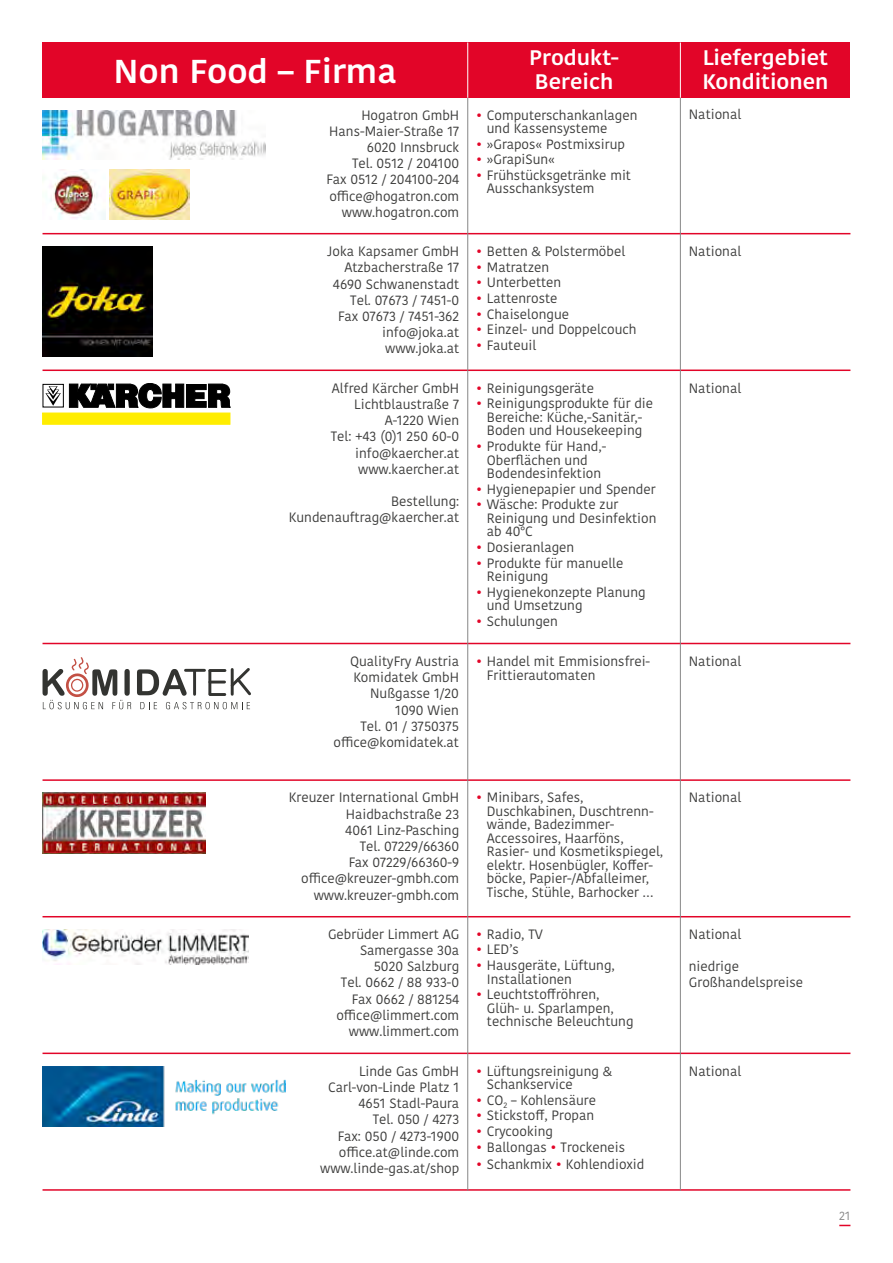
<style>
.page{position:relative;width:893px;height:1263px;background:#fff}
.page>*{position:absolute;margin:0;border:0;box-sizing:border-box;transform-origin:0 0}
.t1{font:600 33px "Kohinoor Bangla";color:#fff;scale:1.06 1}
.t2{font:600 21px/24px "Kohinoor Bangla";color:#fff;scale:1.06 1}
.t3{font:13.5px/16.2px "Kohinoor Bangla";color:#3c3c3b}
.t4{font:12px "Kohinoor Bangla";color:#878787}
.s1{color:#e20528}
</style>
<div class="page">
<div style="left:43px;top:43px;width:807px;height:55px;background:#e20528"></div>
<hr style="left:467px;top:43px;width:1px;height:55px;background:#fff">
<hr style="left:680px;top:43px;width:1px;height:55px;background:#fff">
<hr style="left:43px;top:233px;width:807px;height:1px;background:#e20528">
<hr style="left:43px;top:369px;width:807px;height:2px;background:#e20528">
<hr style="left:43px;top:643px;width:807px;height:1px;background:#e20528">
<hr style="left:43px;top:779px;width:807px;height:2px;background:#e20528">
<hr style="left:43px;top:916px;width:807px;height:1px;background:#e20528">
<hr style="left:43px;top:1052px;width:807px;height:2px;background:#e20528">
<hr style="left:43px;top:1189px;width:807px;height:2px;background:#e20528">
<hr style="left:467px;top:98px;width:1px;height:1093px;background:#878787">
<hr style="left:680px;top:98px;width:1px;height:1093px;background:#878787">
<img style="left:43px;top:110px;width:223px;height:49px">
<img style="left:110px;top:169px;width:79px;height:51px">
<img style="left:43px;top:169px;width:63px;height:50px">
<img style="left:43px;top:247px;width:109px;height:109px">
<div style="left:43px;top:384px;width:21px;height:23px;border:1px solid #000"></div>
<div style="left:43px;top:413px;width:187px;height:11px;background:#ffed00"></div>
<svg style="left:45px;top:386px;width:16px;height:20px"></svg>
<svg style="left:69px;top:383px;width:161px;height:31px"></svg>
<svg style="left:43px;top:657px;width:88px;height:52px"></svg>
<svg style="left:137px;top:668px;width:114px;height:41px"></svg>
<img style="left:43px;top:929px;width:205px;height:35px">
<img style="left:43px;top:793px;width:162px;height:60px">
<img style="left:43px;top:1066px;width:242px;height:61px">
<h1 class="t1" style="left:113px;top:43px;width:269px">Non Food – Firma</h1>
<h2 class="t2" style="left:529px;top:44px;width:86px">Produkt-<br>Bereich</h2>
<h2 class="t2" style="left:702px;top:44px;width:121px">Liefergebiet<br>Konditionen</h2>
<p class="t3" style="left:326px;top:106px;width:134px;text-align:right">Hogatron GmbH<br>Hans-Maier-Straße 17<br>6020 Innsbruck<br>Tel. 0512 / 204100<br>Fax 0512 / 204100-204 office@hogatron.com www.hogatron.com</p>
<p class="t3" style="left:487px;top:108px;width:152px;line-height:13.5px;text-indent:-11px"><span class="s1">•</span> Computerschankanlagen und Kassensysteme</p>
<p class="t3" style="left:689px;top:106px;width:54px">National</p>
<p class="t3" style="left:476px;top:136px;width:150px"><span class="s1">•</span> »Grapos« Postmixsirup</p>
<p class="t3" style="left:476px;top:151px;width:80px"><span class="s1">•</span> »GrapiSun«</p>
<p class="t3" style="left:487px;top:168px;width:146px;line-height:13.5px;text-indent:-11px"><span class="s1">•</span> Frühstücksgetränke mit<br>Ausschanksystem</p>
<p class="t3" style="left:327px;top:243px;width:133px;text-align:right">Joka Kapsamer GmbH<br>Atzbacherstraße 17<br>4690 Schwanenstadt<br>Tel. 07673 / 7451-0<br>Fax 07673 / 7451-362 info@joka.at www.joka.at</p>
<p class="t3" style="left:476px;top:243px;width:150px"><span class="s1">•</span> Betten &amp; Polstermöbel</p>
<p class="t3" style="left:476px;top:259px;width:74px"><span class="s1">•</span> Matratzen</p>
<p class="t3" style="left:476px;top:274px;width:87px"><span class="s1">•</span> Unterbetten</p>
<p class="t3" style="left:476px;top:290px;width:83px"><span class="s1">•</span> Lattenroste</p>
<p class="t3" style="left:476px;top:306px;width:94px"><span class="s1">•</span> Chaiselongue</p>
<p class="t3" style="left:476px;top:321px;width:162px"><span class="s1">•</span> Einzel- und Doppelcouch</p>
<p class="t3" style="left:476px;top:337px;width:61px"><span class="s1">•</span> Fauteuil</p>
<p class="t3" style="left:331px;top:380px;width:130px;text-align:right">Alfred Kärcher GmbH<br>Lichtblaustraße 7<br>A-1220 Wien<br>Tel: +43 (0)1 250 60-0 info@kaercher.at www.kaercher.at</p>
<p class="t3" style="left:289px;top:493px;width:172px;text-align:right">Bestellung:<br>Kundenauftrag@kaercher.at</p>
<p class="t3" style="left:476px;top:380px;width:119px"><span class="s1">•</span> Reinigungsgeräte</p>
<p class="t3" style="left:476px;top:397px;width:178px;line-height:13.5px;text-align:center"><span class="s1">•</span> Reinigungsprodukte für die<br>Bereiche: Küche,-Sanitär,-<br>Boden und Housekeeping</p>
<p class="t3" style="left:476px;top:439px;width:132px;line-height:13.5px;text-align:center"><span class="s1">•</span> Produkte für Hand,-<br>Oberflächen und<br>Bodendesinfektion</p>
<p class="t3" style="left:476px;top:481px;width:181px"><span class="s1">•</span> Hygienepapier und Spender</p>
<p class="t3" style="left:487px;top:498px;width:171px;line-height:13.5px;text-indent:-11px"><span class="s1">•</span> Wäsche: Produkte zur<br>Reinigung und Desinfektion ab 40°C</p>
<p class="t3" style="left:476px;top:539px;width:100px"><span class="s1">•</span> Dosieranlagen</p>
<p class="t3" style="left:487px;top:556px;width:138px;line-height:13.5px;text-indent:-11px"><span class="s1">•</span> Produkte für manuelle<br>Reinigung</p>
<p class="t3" style="left:487px;top:585px;width:160px;line-height:13.5px;text-indent:-11px"><span class="s1">•</span> Hygienekonzepte Planung und Umsetzung</p>
<p class="t3" style="left:476px;top:613px;width:83px"><span class="s1">•</span> Schulungen</p>
<p class="t3" style="left:689px;top:243px;width:54px">National</p>
<p class="t3" style="left:689px;top:380px;width:54px">National</p>
<p class="t3" style="left:487px;top:654px;width:165px;line-height:13.5px;text-indent:-11px"><span class="s1">•</span> Handel mit Emmisionsfrei-<br>Frittierautomaten</p>
<p class="t3" style="left:350px;top:653px;width:111px">QualityFry Austria</p>
<p class="t3" style="left:689px;top:653px;width:54px">National</p>
<p class="t3" style="left:334px;top:669px;width:127px;text-align:right">Komidatek GmbH<br>Nußgasse 1/20<br>1090 Wien<br>Tel. 01 / 3750375 office@komidatek.at</p>
<p class="t3" style="left:289px;top:789px;width:172px;text-align:right">Kreuzer International GmbH<br>Haidbachstraße 23<br>4061 Linz-Pasching<br>Tel. 07229/66360<br>Fax 07229/66360-9 office@kreuzer-gmbh.com www.kreuzer-gmbh.com</p>
<p class="t3" style="left:487px;top:790px;width:178px;line-height:13.5px;text-indent:-11px"><span class="s1">•</span> Minibars, Safes,<br>Duschkabinen, Duschtrenn&shy;wände, Badezimmer-<br>Accessoires, Haarföns,<br>Rasier- und Kosmetikspiegel, elektr. Hosenbügler, Koffer&shy;böcke, Papier-/Abfalleimer,<br>Tische, Stühle, Barhocker …</p>
<p class="t3" style="left:689px;top:789px;width:54px">National</p>
<p class="t3" style="left:328px;top:926px;width:133px;text-align:right">Gebrüder Limmert AG<br>Samergasse 30a<br>5020 Salzburg<br>Tel. 0662 / 88 933-0<br>Fax 0662 / 881254 office@limmert.com www.limmert.com</p>
<p class="t3" style="left:476px;top:926px;width:68px"><span class="s1">•</span> Radio, TV</p>
<p class="t3" style="left:476px;top:941px;width:44px"><span class="s1">•</span> LED’s</p>
<p class="t3" style="left:487px;top:958px;width:129px;line-height:13.5px;text-indent:-11px"><span class="s1">•</span> Hausgeräte, Lüftung,<br>Installationen</p>
<p class="t3" style="left:487px;top:987px;width:148px;line-height:13.5px;text-indent:-11px"><span class="s1">•</span> Leuchtstoffröhren,<br>Glüh- u. Sparlampen, technische Beleuchtung</p>
<p class="t3" style="left:320px;top:1062px;width:141px;text-align:right">Linde Gas GmbH<br>Carl-von-Linde Platz 1<br>4651 Stadl-Paura<br>Tel. 050 / 4273<br>Fax: 050 / 4273-1900 office.at@linde.com www.linde-gas.at/shop</p>
<p class="t3" style="left:487px;top:1064px;width:127px;line-height:13.5px;text-indent:-11px"><span class="s1">•</span> Lüftungsreinigung &amp;<br>Schankservice</p>
<p class="t3" style="left:476px;top:1092px;width:121px"><span class="s1">•</span> CO<sub>2</sub> – Kohlensäure</p>
<p class="t3" style="left:476px;top:1107px;width:119px"><span class="s1">•</span> Stickstoff, Propan</p>
<p class="t3" style="left:476px;top:1123px;width:78px"><span class="s1">•</span> Crycooking</p>
<p class="t3" style="left:476px;top:1139px;width:150px"><span class="s1">•</span> Ballongas <span class="s1">•</span> Trockeneis</p>
<p class="t3" style="left:476px;top:1156px;width:170px"><span class="s1">•</span> Schankmix <span class="s1">•</span> Kohlendioxid</p>
<p class="t3" style="left:689px;top:926px;width:54px">National</p>
<p class="t3" style="left:689px;top:958px;width:116px">niedrige<br>Großhandelspreise</p>
<p class="t3" style="left:689px;top:1062px;width:54px">National</p>
<p class="t4" style="left:839px;top:1207px;width:13px">21</p>
</div>
